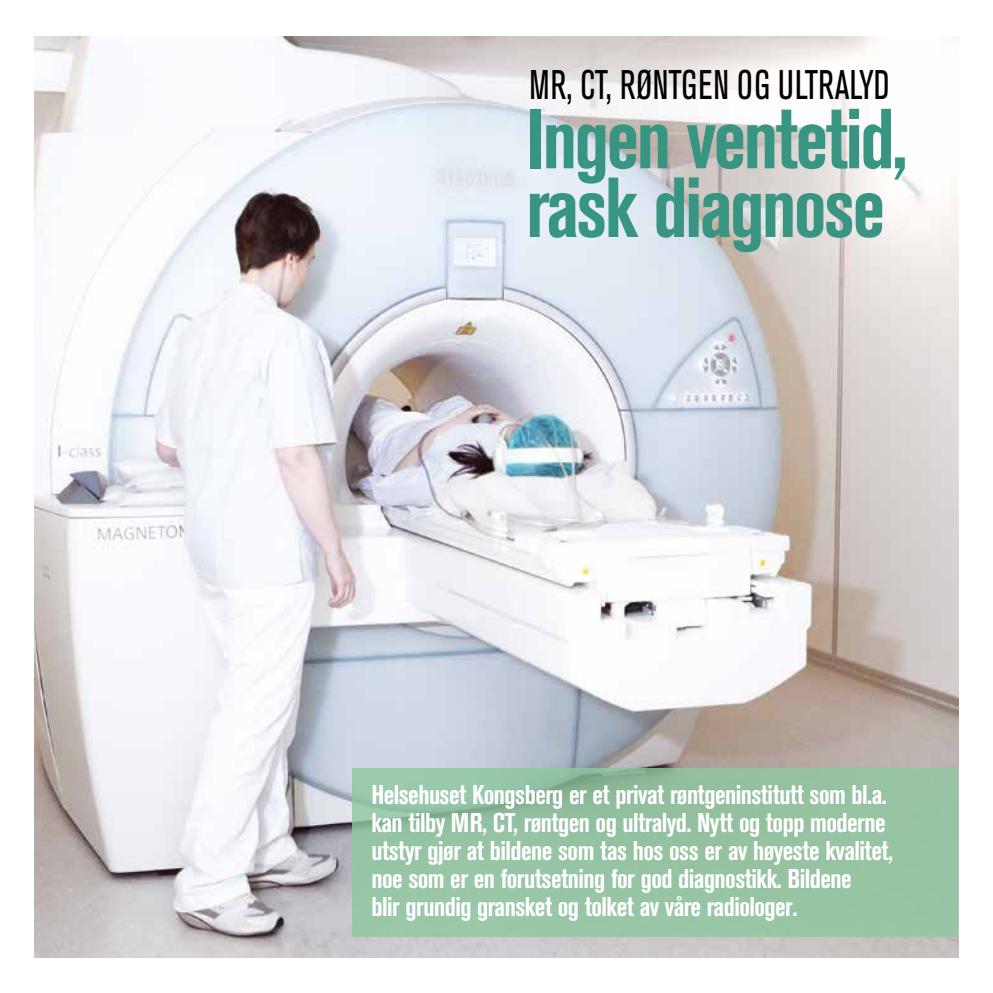
<style>
.page{position:relative;width:993px;height:993px;background:#fff}
.page>*{position:absolute;margin:0;border:0;box-sizing:border-box;transform-origin:0 0}
.t1{font:700 condensed 84.17px/68.6px "Akzidenz Grotesk BE";letter-spacing:-.03em;color:#379581}
.t2{font:condensed 40.95px "Akzidenz Grotesk BE";letter-spacing:.02em;color:#000;scale:.87 1}
.t3{font:700 condensed 26.78px/28px "Akzidenz Grotesk BE";letter-spacing:-.02em;color:#fff}
</style>
<div class="page">
<img style="left:35px;top:37px;width:922px;height:920px">
<div style="left:352px;top:767px;width:605px;height:168px;background:#97c4a3"></div>
<h2 class="t2" style="left:529px;top:62px;width:415px">MR, CT, RØNTGEN OG ULTRALYD</h2>
<h1 class="t1" style="left:526px;top:106px;width:382px">Ingen ventetid, rask diagnose</h1>
<p class="t3" style="left:371px;top:781px;width:523px">Helsehuset Kongsberg er et privat røntgeninstitutt som bl.a. kan tilby MR, CT, røntgen og ultralyd. Nytt og topp moderne utstyr gjør at bildene som tas hos oss er av høyeste kvalitet, noe som er en forutsetning for god diagnostikk. Bildene<br>blir grundig gransket og tolket av våre radiologer.</p>
</div>
